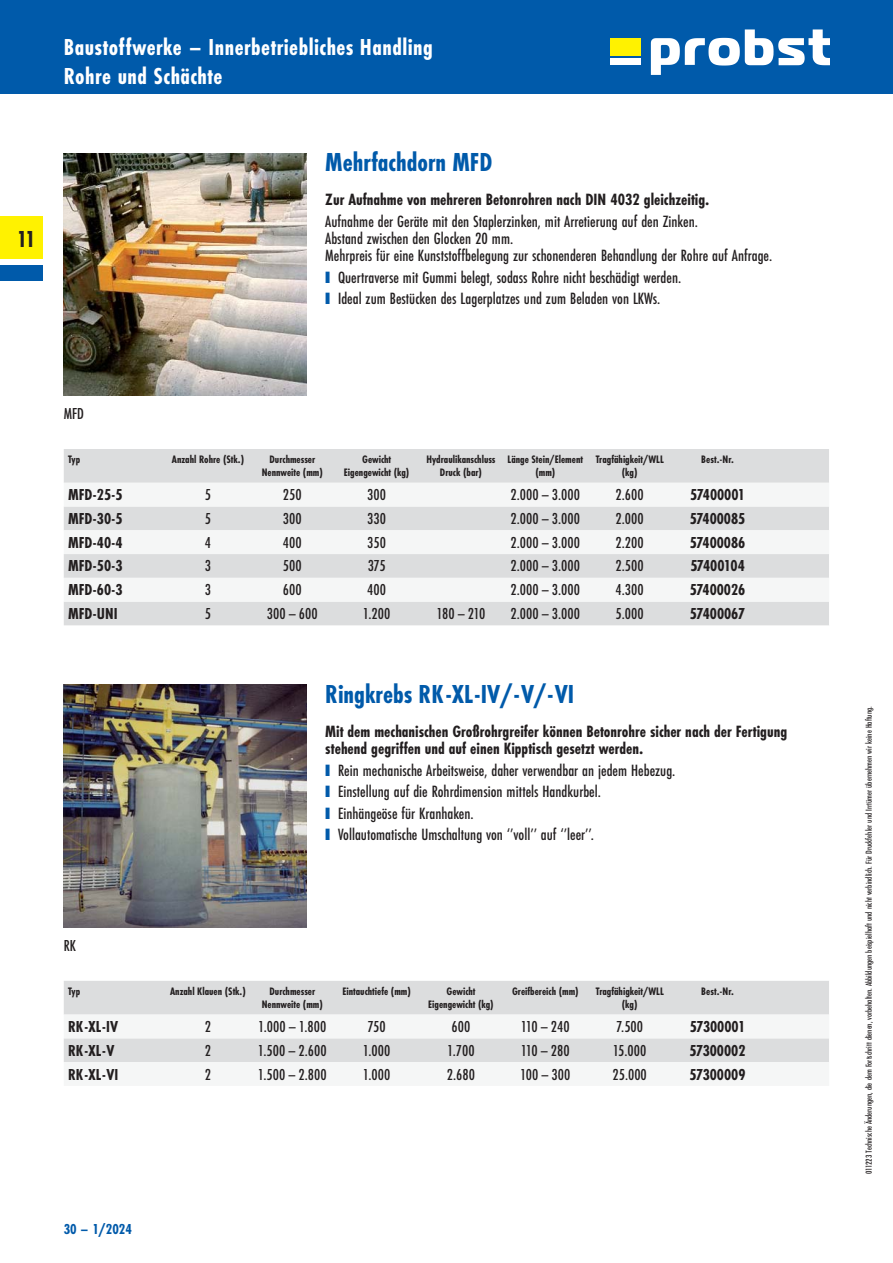
<style>
.page{position:relative;width:893px;height:1263px;background:#fff}
.page>*{position:absolute;margin:0;border:0;box-sizing:border-box;transform-origin:0 0}
.t1{font:700 27px "Futura PT Cond";color:#005aaa}
.t2{font:700 24px/28.5px "Futura PT Cond";letter-spacing:.02em;color:#fff}
.t3{font:700 24px "Futura PT Cond";color:#231f20}
.t4{font:500 16.95px/17.2px "Futura PT Cond";color:#231f20}
.t5{font:700 16.95px/17.2px "Futura PT Cond";color:#231f20}
.t6{font:500 16.5px "Futura PT Cond";color:#231f20}
.t7{font:700 16.5px "Futura PT Cond";color:#231f20}
.t8{font:700 16.5px "Futura PT Cond";letter-spacing:-.03em;color:#231f20}
.t9{font:700 15px "Futura PT Cond";color:#005aaa}
.t10{font:700 11.25px/13.5px "Futura PT Cond";color:#231f20;text-align:center}
.t11{font:500 9px "Futura PT Cond";color:#231f20}
.s1{font-family:"Arial";font-weight:400;font-size:24.6px;color:#005aaa}
</style>
<div class="page">
<div style="left:0;top:0;width:893px;height:94px;background:#005aaa"></div>
<div style="left:610px;top:38px;width:31px;height:17px;background:#fff200"></div>
<svg style="left:651px;top:29px;width:178px;height:46px"></svg>
<div style="left:610px;top:58px;width:31px;height:7px;background:#fff"></div>
<div style="left:0;top:217px;width:43px;height:42px;background:#fff200"></div>
<div style="left:0;top:265px;width:43px;height:16px;background:#005aaa"></div>
<img style="left:64px;top:153px;width:242px;height:242px">
<div style="left:64px;top:449px;width:765px;height:176px;background:#dcddde"></div>
<svg style="left:64px;top:483px;width:765px;height:119px;fill:#f5f6f6"></svg>
<img style="left:64px;top:685px;width:242px;height:242px">
<div style="left:64px;top:981px;width:765px;height:33px;background:#dcddde"></div>
<svg style="left:64px;top:1014px;width:765px;height:48px"></svg>
<h2 class="t3" style="left:17px;top:227px;width:20px">11</h2>
<h2 class="t2" style="left:64px;top:34px;width:370px">Baustoffwerke – Innerbetriebliches Handling<br>Rohre und Schächte</h2>
<h1 class="t1" style="left:325px;top:149px;width:169px">Mehrfachdorn MFD</h1>
<p class="t5" style="left:325px;top:192px;width:386px">Zur Aufnahme von mehreren Betonrohren nach DIN 4032 gleichzeitig.</p>
<p class="t4" style="left:325px;top:213px;width:448px">Aufnahme der Geräte mit den Staplerzinken, mit Arretierung auf den Zinken.<br>Abstand zwischen den Glocken 20 mm.<br>Mehrpreis für eine Kunststoffbelegung zur schonenderen Behandlung der Rohre auf Anfrage.</p>
<p class="t4" style="left:325px;top:269px;width:357px"><span class="s1">■</span> Quertraverse mit Gummi belegt, sodass Rohre nicht beschädigt werden.</p>
<p class="t4" style="left:325px;top:291px;width:337px"><span class="s1">■</span> Ideal zum Bestücken des Lagerplatzes und zum Beladen von LKWs.</p>
<p class="t6" style="left:64px;top:405px;width:22px">MFD</p>
<p class="t10" style="left:68px;top:453px;width:14px">Typ</p>
<p class="t10" style="left:172px;top:453px;width:74px">Anzahl Rohre (Stk.)</p>
<p class="t10" style="left:262px;top:453px;width:63px">Durchmesser<br>Nennweite (mm)</p>
<p class="t10" style="left:344px;top:453px;width:67px">Gewicht<br>Eigengewicht (kg)</p>
<p class="t10" style="left:427px;top:453px;width:70px">Hydraulikanschluss<br>Druck (bar)</p>
<p class="t10" style="left:508px;top:453px;width:77px">Länge Stein/Element (mm)</p>
<p class="t10" style="left:596px;top:453px;width:70px">Tragfähigkeit/WLL (kg)</p>
<p class="t10" style="left:701px;top:453px;width:34px">Best.- Nr.</p>
<p class="t7" style="left:68px;top:486px;width:56px">MFD- 25- 5</p>
<p class="t6" style="left:205px;top:486px;width:8px">5</p>
<p class="t6" style="left:283px;top:486px;width:20px">250</p>
<p class="t6" style="left:367px;top:486px;width:20px">300</p>
<p class="t6" style="left:511px;top:486px;width:71px">2.000 – 3.000</p>
<p class="t6" style="left:616px;top:486px;width:30px">2.600</p>
<p class="t7" style="left:690px;top:486px;width:56px">57400001</p>
<p class="t7" style="left:68px;top:510px;width:56px">MFD- 30- 5</p>
<p class="t6" style="left:205px;top:510px;width:8px">5</p>
<p class="t6" style="left:283px;top:510px;width:20px">300</p>
<p class="t6" style="left:367px;top:510px;width:20px">330</p>
<p class="t6" style="left:511px;top:510px;width:71px">2.000 – 3.000</p>
<p class="t6" style="left:616px;top:510px;width:30px">2.000</p>
<p class="t7" style="left:690px;top:510px;width:57px">57400085</p>
<p class="t7" style="left:68px;top:534px;width:56px">MFD- 40- 4</p>
<p class="t6" style="left:205px;top:534px;width:8px">4</p>
<p class="t6" style="left:283px;top:534px;width:20px">400</p>
<p class="t6" style="left:367px;top:534px;width:20px">350</p>
<p class="t6" style="left:511px;top:534px;width:71px">2.000 – 3.000</p>
<p class="t6" style="left:616px;top:534px;width:30px">2.200</p>
<p class="t7" style="left:690px;top:534px;width:57px">57400086</p>
<p class="t7" style="left:68px;top:558px;width:56px">MFD- 50- 3</p>
<p class="t6" style="left:205px;top:558px;width:8px">3</p>
<p class="t6" style="left:283px;top:558px;width:20px">500</p>
<p class="t6" style="left:368px;top:558px;width:19px">375</p>
<p class="t6" style="left:511px;top:558px;width:71px">2.000 – 3.000</p>
<p class="t6" style="left:616px;top:558px;width:30px">2.500</p>
<p class="t8" style="left:690px;top:558px;width:56px">57400104</p>
<p class="t7" style="left:68px;top:581px;width:56px">MFD- 60- 3</p>
<p class="t6" style="left:205px;top:581px;width:8px">3</p>
<p class="t6" style="left:283px;top:581px;width:20px">600</p>
<p class="t6" style="left:367px;top:581px;width:20px">400</p>
<p class="t6" style="left:511px;top:581px;width:71px">2.000 – 3.000</p>
<p class="t6" style="left:616px;top:581px;width:30px">4.300</p>
<p class="t7" style="left:690px;top:581px;width:57px">57400026</p>
<p class="t7" style="left:68px;top:605px;width:51px">MFD- UNI</p>
<p class="t6" style="left:205px;top:605px;width:8px">5</p>
<p class="t6" style="left:267px;top:605px;width:52px">300 – 600</p>
<p class="t6" style="left:363px;top:605px;width:29px">1.200</p>
<p class="t6" style="left:437px;top:605px;width:50px">180 – 210</p>
<p class="t6" style="left:511px;top:605px;width:71px">2.000 – 3.000</p>
<p class="t6" style="left:616px;top:605px;width:30px">5.000</p>
<p class="t7" style="left:690px;top:605px;width:57px">57400067</p>
<p class="t6" style="left:64px;top:937px;width:14px">RK</p>
<h1 class="t1" style="left:325px;top:680px;width:250px">Ringkrebs RK-XL-IV/-V/-VI</h1>
<p class="t5" style="left:325px;top:723px;width:463px">Mit dem mechanischen Großrohrgreifer können Betonrohre sicher nach der Fertigung stehend gegriffen und auf einen Kipptisch gesetzt werden.</p>
<p class="t4" style="left:325px;top:762px;width:352px"><span class="s1">■</span> Rein mechanische Arbeitsweise, daher verwendbar an jedem Hebezug.</p>
<p class="t4" style="left:325px;top:784px;width:277px"><span class="s1">■</span> Einstellung auf die Rohrdimension mittels Handkurbel.</p>
<p class="t4" style="left:325px;top:805px;width:150px"><span class="s1">■</span> Einhängeöse für Kranhaken.</p>
<p class="t4" style="left:325px;top:827px;width:270px"><span class="s1">■</span> Vollautomatische Umschaltung von ‘’voll’’ auf ‘’leer’’.</p>
<p class="t10" style="left:68px;top:984px;width:14px">Typ</p>
<p class="t10" style="left:170px;top:984px;width:77px">Anzahl Klauen (Stk.)</p>
<p class="t10" style="left:262px;top:984px;width:63px">Durchmesser<br>Nennweite (mm)</p>
<p class="t10" style="left:342px;top:984px;width:70px">Eintauchtiefe (mm)</p>
<p class="t10" style="left:428px;top:984px;width:67px">Gewicht<br>Eigengewicht (kg)</p>
<p class="t10" style="left:512px;top:984px;width:68px">Greifbereich (mm)</p>
<p class="t10" style="left:596px;top:984px;width:69px">Tragfähigkeit/WLL (kg)</p>
<p class="t10" style="left:701px;top:984px;width:34px">Best.- Nr.</p>
<p class="t7" style="left:68px;top:1018px;width:51px">RK- XL- IV</p>
<p class="t6" style="left:205px;top:1018px;width:8px">2</p>
<p class="t6" style="left:258px;top:1018px;width:70px">1.000 – 1.800</p>
<p class="t6" style="left:368px;top:1018px;width:20px">750</p>
<p class="t6" style="left:452px;top:1018px;width:20px">600</p>
<p class="t6" style="left:521px;top:1018px;width:50px">110 – 240</p>
<p class="t6" style="left:616px;top:1018px;width:28px">7.500</p>
<p class="t7" style="left:690px;top:1018px;width:57px">57300001</p>
<p class="t7" style="left:68px;top:1042px;width:48px">RK- XL- V</p>
<p class="t6" style="left:205px;top:1042px;width:8px">2</p>
<p class="t6" style="left:258px;top:1042px;width:70px">1.500 – 2.600</p>
<p class="t6" style="left:363px;top:1042px;width:29px">1.000</p>
<p class="t6" style="left:447px;top:1042px;width:29px">1.700</p>
<p class="t6" style="left:521px;top:1042px;width:50px">110 – 280</p>
<p class="t6" style="left:613px;top:1042px;width:35px">15.000</p>
<p class="t7" style="left:690px;top:1042px;width:57px">57300002</p>
<p class="t7" style="left:68px;top:1066px;width:52px">RK- XL- VI</p>
<p class="t6" style="left:205px;top:1066px;width:8px">2</p>
<p class="t6" style="left:258px;top:1066px;width:70px">1.500 – 2.800</p>
<p class="t6" style="left:363px;top:1066px;width:29px">1.000</p>
<p class="t6" style="left:447px;top:1066px;width:30px">2.680</p>
<p class="t6" style="left:520px;top:1066px;width:52px">100 – 300</p>
<p class="t6" style="left:612px;top:1066px;width:36px">25.000</p>
<p class="t7" style="left:690px;top:1066px;width:57px">57300009</p>
<p class="t9" style="left:64px;top:1221px;width:70px">30 – 1/2024</p>
<p class="t11" style="left:864px;top:1174px;width:469px;rotate:-90deg">011223 Technische Änderungen, die dem Fortschritt dienen, vorbehalten. Abbildungen beispielhaft und nicht verbindlich. Für Druckfehler und Irrtümer übernehmen wir keine Haftung.</p>
</div>
